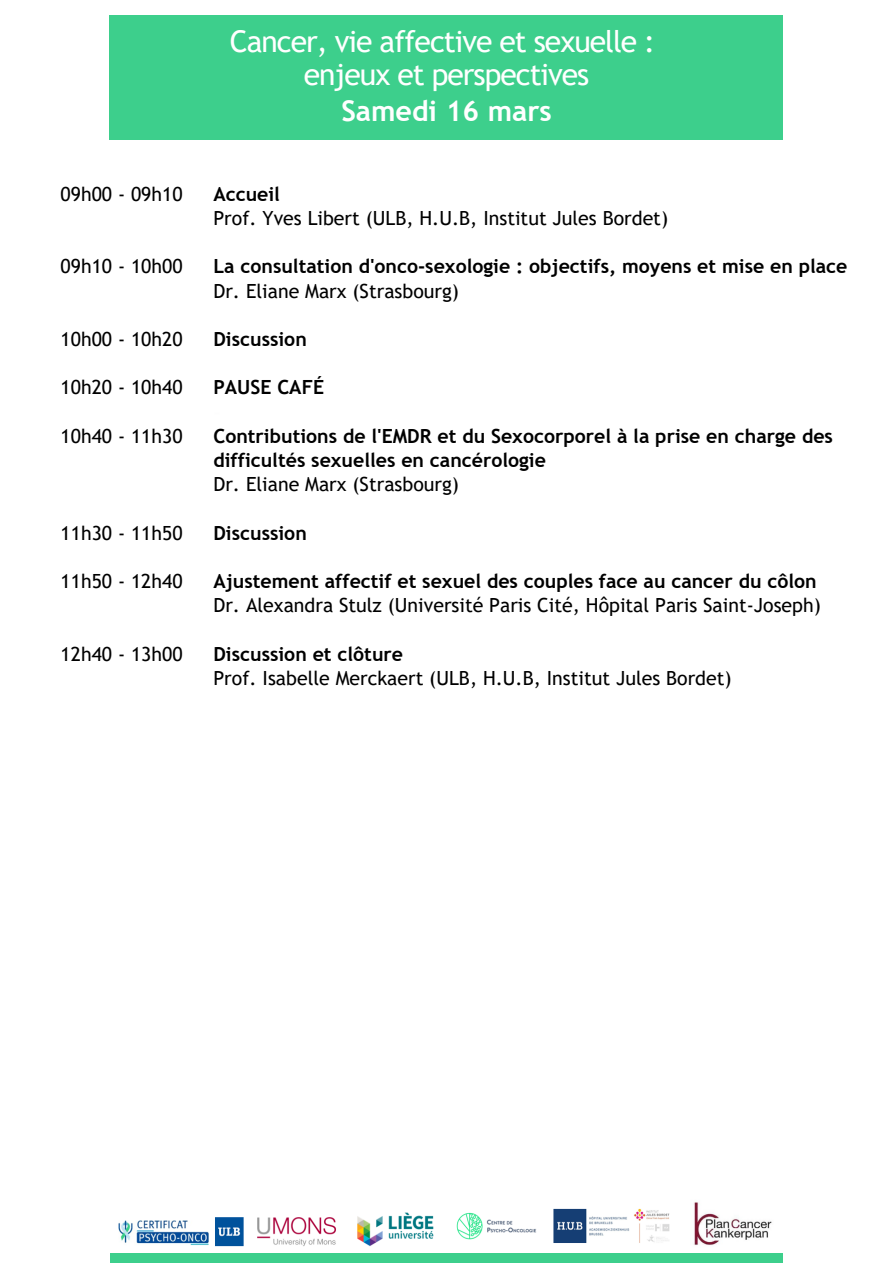
<style>
.page{position:relative;width:893px;height:1263px;background:#fff}
.page>*{position:absolute;margin:0;border:0;box-sizing:border-box;transform-origin:0 0}
.t1{font:30px/32.6px "Trebuchet MS";letter-spacing:-.035em;color:#fff;text-align:center}
.t2{font:700 28.5px "Trebuchet MS";color:#fff}
.t3{font:19.5px "Trebuchet MS";color:#000}
.t4{font:700 19.5px/24.2px "Trebuchet MS";color:#000}
</style>
<div class="page">
<div style="left:110px;top:15px;width:672px;height:125px;background:#3dcf8c"></div>
<img style="left:118px;top:1202px;width:665px;height:55px">
<div style="left:110px;top:1253px;width:672px;height:10px;background:#3dcf8c"></div>
<p class="t3" style="left:61px;top:183px;width:123px">09h00 - 09h10</p>
<p class="t3" style="left:61px;top:255px;width:123px">09h10 - 10h00</p>
<p class="t3" style="left:61px;top:328px;width:123px">10h00 - 10h20</p>
<p class="t3" style="left:61px;top:376px;width:123px">10h20 - 10h40</p>
<p class="t3" style="left:61px;top:424px;width:123px">10h40 - 11h30</p>
<p class="t3" style="left:61px;top:521px;width:123px">11h30 - 11h50</p>
<p class="t3" style="left:61px;top:570px;width:123px">11h50 - 12h40</p>
<p class="t3" style="left:61px;top:642px;width:123px">12h40 - 13h00</p>
<h2 class="t1" style="left:230px;top:25px;width:427px">Cancer, vie affective et sexuelle : enjeux et perspectives</h2>
<h1 class="t2" style="left:341px;top:94px;width:212px">Samedi 16 mars</h1>
<p class="t4" style="left:213px;top:182px;width:68px">Accueil</p>
<p class="t3" style="left:213px;top:207px;width:456px">Prof. Yves Libert (ULB, H.U.B, Institut Jules Bordet)</p>
<p class="t4" style="left:213px;top:254px;width:635px">La consultation d'onco-sexologie : objectifs, moyens et mise en place</p>
<p class="t3" style="left:213px;top:279px;width:247px">Dr. Eliane Marx (Strasbourg)</p>
<p class="t4" style="left:213px;top:327px;width:95px">Discussion</p>
<p class="t4" style="left:213px;top:375px;width:112px">PAUSE CAFÉ</p>
<p class="t4" style="left:213px;top:424px;width:621px">Contributions de l'EMDR et du Sexocorporel à la prise en charge des difficultés sexuelles en cancérologie</p>
<p class="t3" style="left:213px;top:473px;width:247px">Dr. Eliane Marx (Strasbourg)</p>
<p class="t4" style="left:213px;top:520px;width:95px">Discussion</p>
<p class="t4" style="left:213px;top:569px;width:605px">Ajustement affectif et sexuel des couples face au cancer du côlon</p>
<p class="t3" style="left:213px;top:594px;width:609px">Dr. Alexandra Stulz (Université Paris Cité, Hôpital Paris Saint-Joseph)</p>
<p class="t4" style="left:213px;top:641px;width:191px">Discussion et clôture</p>
<p class="t3" style="left:213px;top:666px;width:520px">Prof. Isabelle Merckaert (ULB, H.U.B, Institut Jules Bordet)</p>
</div>
